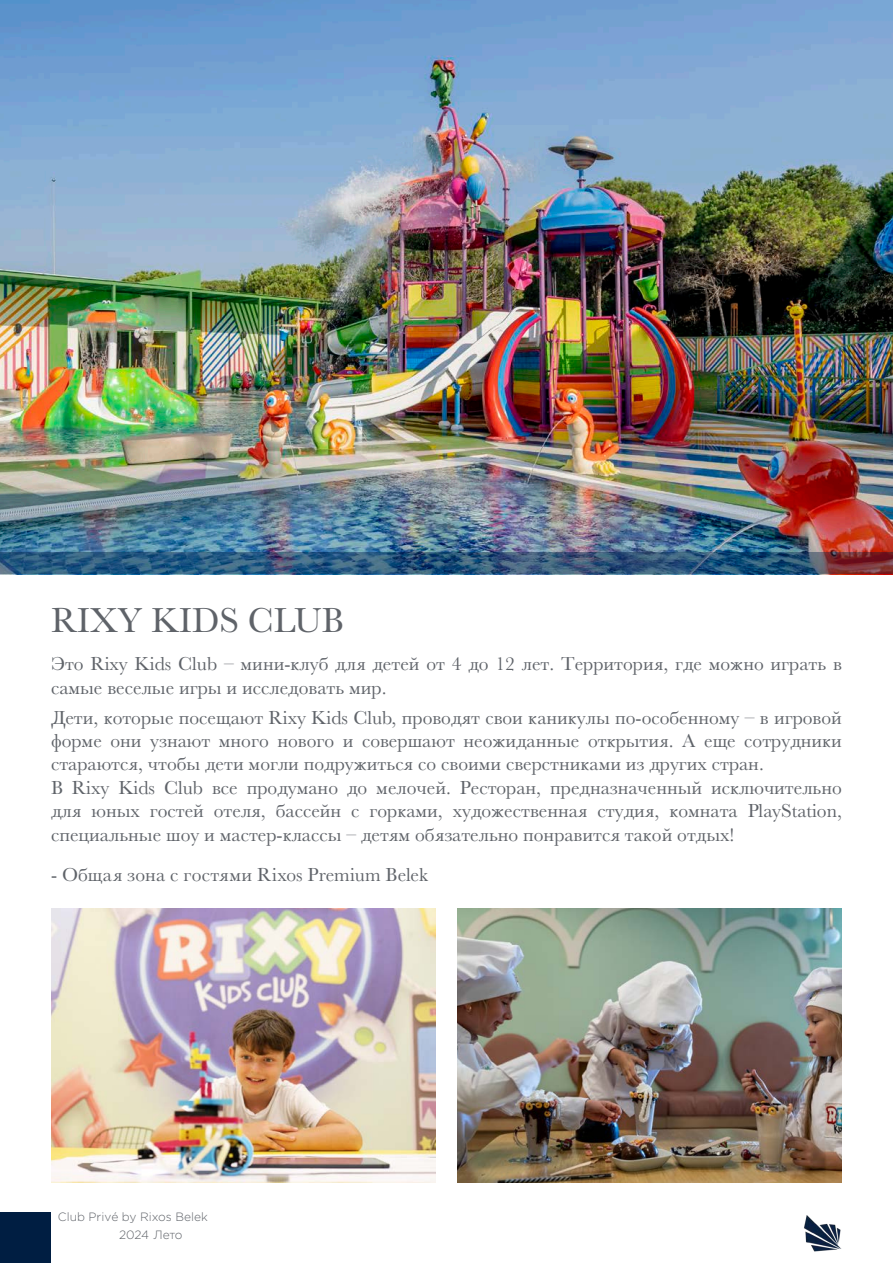
<style>
.page{position:relative;width:893px;height:1263px;background:#fff}
.page>*{position:absolute;margin:0;border:0;box-sizing:border-box;transform-origin:0 0}
.t1{font:36px "Baskerville";color:#5f6369}
.t2{font:19.5px/23.4px "Baskerville";color:#5f6369}
.t3{font:300 12px/18px "Gotham Pro";color:#5f6369}
</style>
<div class="page">
<div style="left:0;top:1212px;width:51px;height:51px;background:#001e42"></div>
<img style="left:804px;top:1215px;width:37px;height:36px">
<img style="left:0;top:0;width:893px;height:553px">
<div style="left:0;top:553px;width:893px;height:21px;background:#001e42;opacity:.4"></div>
<img style="left:457px;top:908px;width:385px;height:274px">
<img style="left:51px;top:908px;width:385px;height:274px">
<h1 class="t1" style="left:51px;top:597px;width:295px">RIXY KIDS CLUB</h1>
<p class="t2" style="left:51px;top:652px;width:792px">Это Rixy Kids Club – мини-клуб для детей от 4 до 12 лет. Территория, где можно играть в самые веселые игры и исследовать мир.</p>
<p class="t2" style="left:51px;top:706px;width:792px">Дети, которые посещают Rixy Kids Club, проводят свои каникулы по-особенному – в игровой форме они узнают много нового и совершают неожиданные открытия. А еще сотрудники стараются, чтобы дети могли подружиться со своими сверстниками из других стран.<br>В Rixy Kids Club все продумано до мелочей. Ресторан, предназначенный исключительно для юных гостей отеля, бассейн с горками, художественная студия, комната PlayStation, специальные шоу и мастер-классы – детям обязательно понравится такой отдых!</p>
<p class="t2" style="left:51px;top:863px;width:378px">- Общая зона с гостями Rixos Premium Belek</p>
<p class="t3" style="left:119px;top:1207px;width:90px;text-indent:-61px">Club Privé by Rixos Belek<br>2024 Лето</p>
</div>
